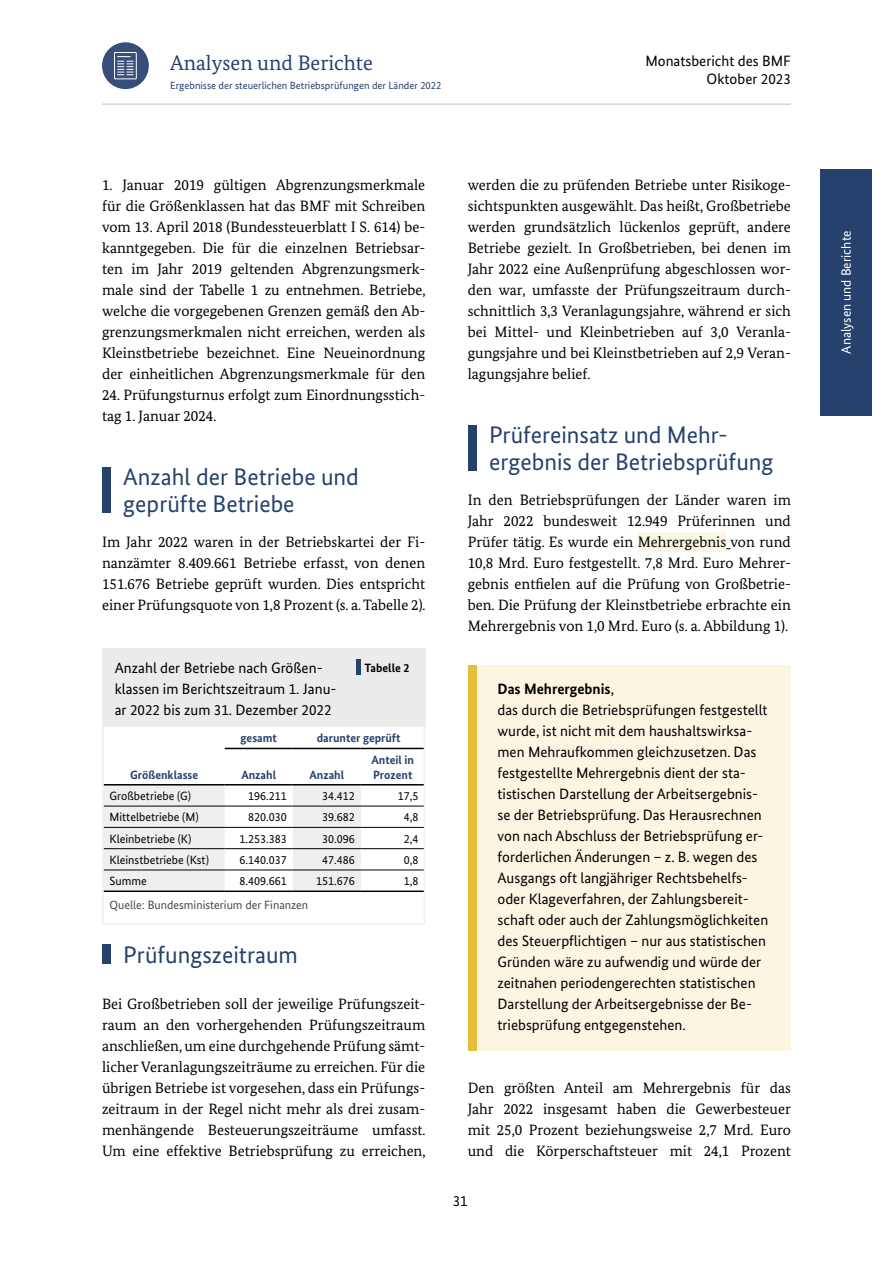
<style>
.page{position:relative;width:893px;height:1263px;background:#fff}
.page>*{position:absolute;margin:0;border:0;box-sizing:border-box;transform-origin:0 0}
.Überschrift_zweite_Ebene{font:24px/26.2px "Bundes Sans";color:#26416c}
.t1{font:21px "Bundes Serif";color:#26416c}
.Zweispaltiger_Fließtext{font:15px/21px "Bundes Serif";color:#000;text-align:justify}
.Hintergrundwissen{font:15px/21px "Bundes Sans";color:#000;text-align:right}
.Diagrammüberschrift_halbspaltig{font:15px/21px "Bundes Sans";color:#000}
.t2{font:13.5px "Bundes Sans";color:#fff}
.Tabellentext_rechtsbündig_tab{font:12px "Bundes Sans";color:#000}
.Tabellentext_linksbündig{font:12px "Bundes Sans";color:#000}
.Tabellenkopf_bold__mittig{font:700 12px/15px "Bundes Sans";color:#26416c}
.Fußnote_Tabelle{font:12px "Bundes Sans";color:#484848}
.t3{font:700 12px "Bundes Sans";color:#000}
.t4{font:10.5px "Bundes Sans";color:#26416c}
.s1{font-weight:700}
</style>
<div class="page">
<div style="left:102px;top:42px;width:47px;height:47px;background:#374d7a;border-radius:50%"></div>
<svg style="left:114px;top:52px;width:23px;height:27px"></svg>
<hr style="left:102px;top:103px;width:689px;height:2px;background:#d6d6d6">
<div style="left:821px;top:169px;width:51px;height:246px;background:#26416c"></div>
<div style="left:102px;top:467px;width:9px;height:45px;background:#26416c"></div>
<div style="left:102px;top:648px;width:323px;height:79px;background:#ebebeb"></div>
<div style="left:102px;top:944px;width:9px;height:20px;background:#26416c"></div>
<div style="left:468px;top:425px;width:8px;height:45px;background:#26416c"></div>
<div style="left:638px;top:532px;width:88px;height:20px;background:#fcf5e2"></div>
<div style="left:468px;top:665px;width:323px;height:385px;background:#fcf5e2"></div>
<svg style="left:105px;top:747px;width:317px;height:143px"></svg>
<hr style="left:225px;top:748px;width:68px;height:1px;background:#000">
<hr style="left:293px;top:748px;width:68px;height:1px;background:#000">
<hr style="left:361px;top:748px;width:64px;height:1px;background:#000">
<hr style="left:104px;top:806px;width:121px;height:1px;background:#000">
<hr style="left:225px;top:806px;width:68px;height:1px;background:#000">
<hr style="left:293px;top:806px;width:68px;height:1px;background:#000">
<hr style="left:361px;top:806px;width:64px;height:1px;background:#000">
<hr style="left:104px;top:827px;width:121px;height:1px;background:#000">
<hr style="left:225px;top:827px;width:68px;height:1px;background:#000">
<hr style="left:293px;top:827px;width:68px;height:1px;background:#000">
<hr style="left:361px;top:827px;width:64px;height:1px;background:#000">
<hr style="left:104px;top:848px;width:121px;height:1px;background:#000">
<hr style="left:225px;top:848px;width:68px;height:1px;background:#000">
<hr style="left:293px;top:848px;width:68px;height:1px;background:#000">
<hr style="left:361px;top:848px;width:64px;height:1px;background:#000">
<hr style="left:104px;top:869px;width:121px;height:1px;background:#000">
<hr style="left:225px;top:869px;width:68px;height:1px;background:#000">
<hr style="left:293px;top:869px;width:68px;height:1px;background:#000">
<hr style="left:361px;top:869px;width:64px;height:1px;background:#000">
<hr style="left:104px;top:784px;width:121px;height:1px;background:#000">
<hr style="left:225px;top:784px;width:68px;height:1px;background:#000">
<hr style="left:293px;top:784px;width:68px;height:1px;background:#000">
<hr style="left:361px;top:784px;width:64px;height:1px;background:#000">
<hr style="left:104px;top:890px;width:121px;height:2px;background:#000">
<hr style="left:225px;top:890px;width:68px;height:2px;background:#000">
<hr style="left:293px;top:890px;width:68px;height:2px;background:#000">
<hr style="left:361px;top:890px;width:64px;height:2px;background:#000">
<div style="left:102px;top:726px;width:323px;height:199px;border:2px solid #efefef"></div>
<hr style="left:356px;top:660px;width:4px;height:15px;background:#26416c">
<div style="left:468px;top:666px;width:8px;height:385px;background:#e7c03b"></div>
<h2 class="t1" style="left:170px;top:50px;width:204px">Analysen und Berichte</h2>
<p class="Hintergrundwissen" style="left:645px;top:51px;width:147px;line-height:18px">Monatsbericht des BMF<br>Oktober 2023</p>
<p class="t4" style="left:170px;top:79px;width:273px">Ergebnisse der steuerlichen Betriebsprüfungen der Länder 2022</p>
<p class="Zweispaltiger_Fließtext" style="left:102px;top:174px;width:325px">1. Januar 2019 gültigen Abgrenzungsmerkmale für die Größenklassen hat das BMF mit Schreiben vom 13. April 2018 (Bundessteuerblatt I S. 614) be&shy;kanntgegeben. Die für die einzelnen Betriebsar&shy;ten im Jahr 2019 geltenden Abgrenzungsmerk&shy;male sind der Tabelle 1 zu entnehmen. Betriebe, welche die vorgegebenen Grenzen gemäß den Ab&shy;grenzungsmerkmalen nicht erreichen, werden als Kleinstbetriebe bezeichnet. Eine Neueinordnung der einheitlichen Abgrenzungsmerkmale für den</p>
<p class="Zweispaltiger_Fließtext" style="left:102px;top:384px;width:325px">24. Prüfungsturnus erfolgt zum Einordnungsstich&shy;tag 1. Januar 2024.</p>
<h3 class="Überschrift_zweite_Ebene" style="left:123px;top:464px;width:237px">Anzahl der Betriebe und geprüfte Betriebe</h3>
<p class="Zweispaltiger_Fließtext" style="left:102px;top:531px;width:325px">Im Jahr 2022 waren in der Betriebskartei der Fi&shy;nanzämter 8.409.661 Betriebe erfasst, von denen 151.676 Betriebe geprüft wurden. Dies entspricht einer Prüfungsquote von 1,8 Prozent (s. a. Tabelle 2).</p>
<p class="Diagrammüberschrift_halbspaltig" style="left:115px;top:657px;width:223px">Anzahl der Betriebe nach Größen&shy;klassen im Berichtszeitraum 1. Janu&shy;ar 2022 bis zum 31. Dezember 2022</p>
<p class="t3" style="left:365px;top:660px;width:46px">Tabelle 2</p>
<p class="Tabellenkopf_bold__mittig" style="left:130px;top:767px;width:70px">Größenklasse</p>
<p class="Tabellenkopf_bold__mittig" style="left:241px;top:731px;width:38px">gesamt</p>
<p class="Tabellenkopf_bold__mittig" style="left:317px;top:731px;width:85px">darunter geprüft</p>
<p class="Tabellenkopf_bold__mittig" style="left:241px;top:767px;width:36px">Anzahl</p>
<p class="Tabellenkopf_bold__mittig" style="left:309px;top:767px;width:36px">Anzahl</p>
<p class="Tabellenkopf_bold__mittig" style="left:371px;top:752px;width:44px">Anteil in<br>Prozent</p>
<p class="Tabellentext_linksbündig" style="left:110px;top:789px;width:83px">Großbetriebe (G)</p>
<p class="Tabellentext_rechtsbündig_tab" style="left:248px;top:789px;width:40px">196.211</p>
<p class="Tabellentext_rechtsbündig_tab" style="left:322px;top:789px;width:34px">34.412</p>
<p class="Tabellentext_rechtsbündig_tab" style="left:398px;top:789px;width:22px">17,5</p>
<p class="Tabellentext_linksbündig" style="left:110px;top:810px;width:91px">Mittelbetriebe (M)</p>
<p class="Tabellentext_rechtsbündig_tab" style="left:248px;top:810px;width:40px">820.030</p>
<p class="Tabellentext_rechtsbündig_tab" style="left:322px;top:810px;width:34px">39.682</p>
<p class="Tabellentext_rechtsbündig_tab" style="left:404px;top:810px;width:16px">4,8</p>
<p class="Tabellentext_linksbündig" style="left:110px;top:831px;width:83px">Kleinbetriebe (K)</p>
<p class="Tabellentext_rechtsbündig_tab" style="left:240px;top:831px;width:49px">1.253.383</p>
<p class="Tabellentext_rechtsbündig_tab" style="left:322px;top:831px;width:34px">30.096</p>
<p class="Tabellentext_rechtsbündig_tab" style="left:404px;top:831px;width:16px">2,4</p>
<p class="Tabellentext_linksbündig" style="left:110px;top:852px;width:101px">Kleinstbetriebe (Kst)</p>
<p class="Tabellentext_rechtsbündig_tab" style="left:240px;top:852px;width:49px">6.140.037</p>
<p class="Tabellentext_rechtsbündig_tab" style="left:322px;top:852px;width:34px">47.486</p>
<p class="Tabellentext_rechtsbündig_tab" style="left:404px;top:852px;width:16px">0,8</p>
<p class="Tabellentext_linksbündig" style="left:110px;top:874px;width:39px">Summe</p>
<p class="Tabellentext_rechtsbündig_tab" style="left:240px;top:874px;width:49px">8.409.661</p>
<p class="Tabellentext_rechtsbündig_tab" style="left:316px;top:874px;width:40px">151.676</p>
<p class="Tabellentext_rechtsbündig_tab" style="left:404px;top:874px;width:16px">1,8</p>
<p class="Fußnote_Tabelle" style="left:110px;top:898px;width:200px">Quelle: Bundesministerium der Finanzen</p>
<h3 class="Überschrift_zweite_Ebene" style="left:123px;top:941px;width:176px">Prüfungszeitraum</h3>
<p class="Zweispaltiger_Fließtext" style="left:102px;top:993px;width:325px">Bei Großbetrieben soll der jeweilige Prüfungszeit&shy;raum an den vorhergehenden Prüfungszeitraum anschließen, um eine durchgehende Prüfung sämt&shy;licher Veranlagungszeiträume zu erreichen. Für die übrigen Betriebe ist vorgesehen, dass ein Prüfungs&shy;zeitraum in der Regel nicht mehr als drei zusam&shy;menhängende Besteuerungszeiträume umfasst.<br>Um eine effektive Betriebsprüfung zu erreichen,</p>
<p class="Zweispaltiger_Fließtext" style="left:468px;top:174px;width:325px">werden die zu prüfenden Betriebe unter Risikoge&shy;sichtspunkten ausgewählt. Das heißt, Großbetriebe werden grundsätzlich lückenlos geprüft, andere Betriebe gezielt. In Großbetrieben, bei denen im Jahr 2022 eine Außenprüfung abgeschlossen wor&shy;den war, umfasste der Prüfungszeitraum durch&shy;schnittlich 3,3 Veranlagungsjahre, während er sich bei Mittel- und Kleinbetrieben auf 3,0 Veranla&shy;gungsjahre und bei Kleinstbetrieben auf 2,9 Veran&shy;lagungsjahre belief.</p>
<h3 class="Überschrift_zweite_Ebene" style="left:489px;top:422px;width:286px">Prüfereinsatz und Mehr&shy;ergebnis der Betriebsprüfung</h3>
<p class="Zweispaltiger_Fließtext" style="left:468px;top:489px;width:325px">In den Betriebsprüfungen der Länder waren im Jahr 2022 bundesweit 12.949 Prüferinnen und Prüfer tätig. Es wurde ein Mehrergebnis von rund 10,8 Mrd. Euro festgestellt. 7,8 Mrd. Euro Mehrer&shy;gebnis entfielen auf die Prüfung von Großbetrie&shy;ben. Die Prüfung der Kleinstbetriebe erbrachte ein Mehrergebnis von 1,0 Mrd. Euro (s. a. Abbildung 1).</p>
<p class="Hintergrundwissen" style="left:497px;top:678px;width:272px;text-align:left"><span class="s1">Das Mehrergebnis</span>,<br>das durch die Betriebsprüfungen festgestellt wurde, ist nicht mit dem haushaltswirksa&shy;men Mehraufkommen gleichzusetzen. Das festgestellte Mehrergebnis dient der sta&shy;tistischen Darstellung der Arbeitsergebnis&shy;se der Betriebsprüfung. Das Herausrechnen von nach Abschluss der Betriebsprüfung er&shy;forderlichen Änderungen – z. B. wegen des Ausgangs oft langjähriger Rechtsbehelfs&shy;oder Klageverfahren, der Zahlungsbereit&shy;schaft oder auch der Zahlungsmöglichkeiten des Steuerpflichtigen – nur aus statistischen Gründen wäre zu aufwendig und würde der zeitnahen periodengerechten statistischen Darstellung der Arbeitsergebnisse der Be&shy;triebsprüfung entgegenstehen.</p>
<p class="Zweispaltiger_Fließtext" style="left:468px;top:1077px;width:325px">Den größten Anteil am Mehrergebnis für das Jahr 2022 insgesamt haben die Gewerbesteuer mit 25,0 Prozent beziehungsweise 2,7 Mrd. Euro und die Körperschaftsteuer mit 24,1 Prozent</p>
<p class="Hintergrundwissen" style="left:453px;top:1190px;width:16px">31</p>
<p class="t2" style="left:838px;top:354px;width:124px;rotate:-90deg">Analysen und Berichte</p>
</div>
